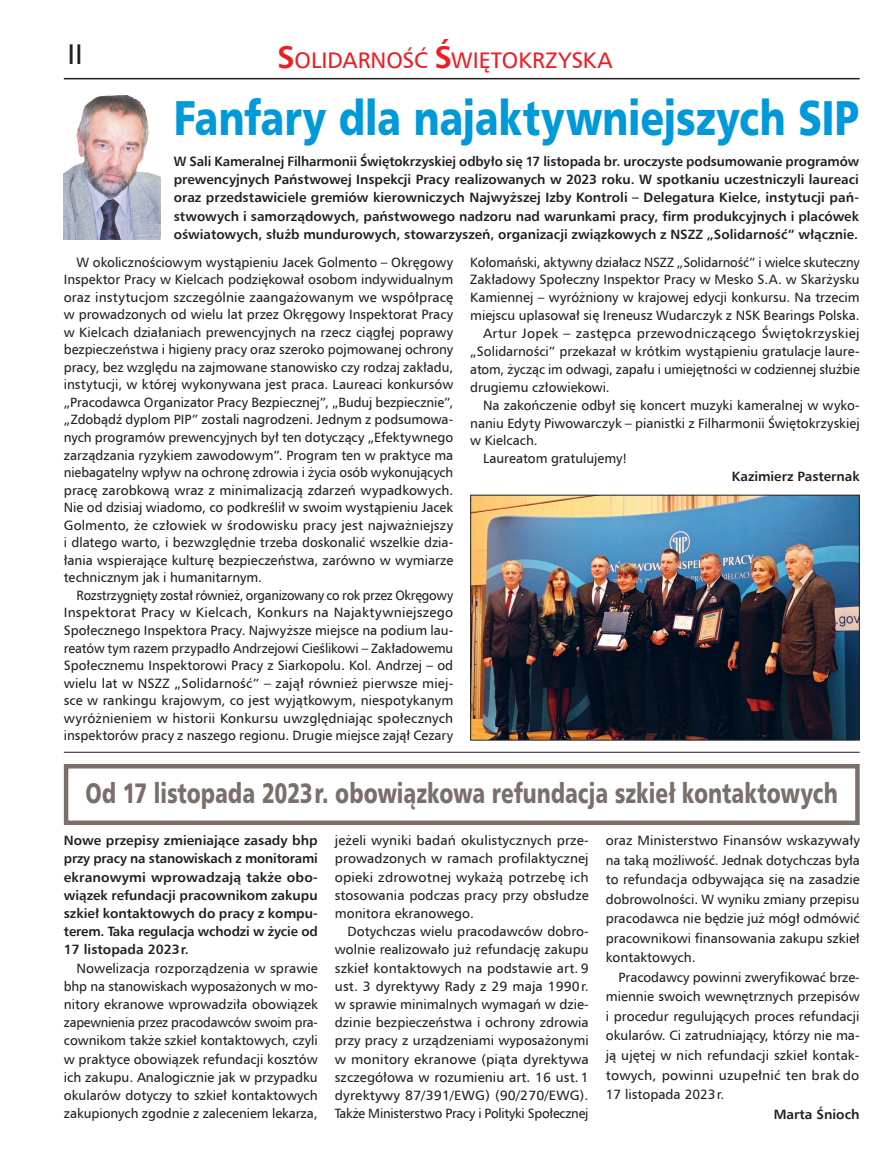
<style>
.page{position:relative;width:881px;height:1161px;background:#fff}
.page>*{position:absolute;margin:0;border:0;box-sizing:border-box;transform-origin:0 0}
.t1{font:48.75px "Humanist 777 BT Black B";letter-spacing:-.005em;color:#0099da;scale:.81 1}
.t2{font:28.5px "Humnst 777 EU";color:#231f20}
.t3{font:28.2px "Humanist 777 BT Black B";letter-spacing:-.005em;color:#7b6f6a;scale:.75 1}
.t4{font:22.5px "Humnst 777 EU";color:#ee1d23}
.t5{font:13.5px/18.1px "Humnst 777 EU";color:#231f20;text-align:justify}
.t6{font:700 13.5px/18.1px "Humnst 777 EU";color:#231f20;text-align:justify}
.t7{font:13.5px/17.5px "Humnst 777 EU";color:#231f20;text-align:justify;scale:.95 1}
.t8{font:13.5px "Humnst 777 EU";letter-spacing:.02em;color:#231f20}
.s1{font-weight:700;font-size:31.5px}
</style>
<div class="page">
<hr style="left:64px;top:78px;width:795px;height:1px;background:#231f20">
<img style="left:64px;top:96px;width:96px;height:143px">
<hr style="left:64px;top:752px;width:795px;height:1px;background:#231f20">
<div style="left:64px;top:764px;width:795px;height:61px;border:4px solid #7b6f6a"></div>
<img style="left:472px;top:497px;width:385px;height:241px">
<div style="left:470px;top:495px;width:389px;height:245px;border:1px solid #231f20"></div>
<h2 class="t2" style="left:68px;top:36px;width:17px">II</h2>
<h3 class="t4" style="left:277px;top:46px;width:336px"><span class="s1">S</span>OLIDARNOŚĆ <span class="s1">Ś</span>WIĘTOKRZYSKA</h3>
<h1 class="t1" style="left:174px;top:86px;width:847px">Fanfary dla najaktywniejszych SIP</h1>
<p class="t6" style="left:174px;top:151px;width:686px">W Sali Kameralnej Filharmonii Świętokrzyskiej odbyło się 17 listopada br. uroczyste podsumowanie programów prewencyjnych Państwowej Inspekcji Pracy realizowanych w 2023 roku. W spotkaniu uczestniczyli laureaci oraz przedstawiciele gremiów kierowniczych Najwyższej Izby Kontroli – Delegatura Kielce, instytucji pań&shy;stwowych i samorządowych, państwowego nadzoru nad warunkami pracy, firm produkcyjnych i placówek oświatowych, służb mundurowych, stowarzyszeń, organizacji związkowych z NSZZ „Solidarność” włącznie.</p>
<p class="t5" style="left:64px;top:253px;width:391px;line-height:17.5px;text-indent:13px">W okolicznościowym wystąpieniu Jacek Golmento – Okręgowy Inspektor Pracy w Kielcach podziękował osobom indywidualnym oraz instytucjom szczególnie zaangażowanym we współpracę w prowadzonych od wielu lat przez Okręgowy Inspektorat Pracy w Kielcach działaniach prewencyjnych na rzecz ciągłej poprawy bezpieczeństwa i higieny pracy oraz szeroko pojmowanej ochrony pracy, bez względu na zajmowane stanowisko czy rodzaj zakładu, instytucji, w której wykonywana jest praca. Laureaci konkursów „Pracodawca Organizator Pracy Bezpiecznej”, „Buduj bezpiecznie”, „Zdobądź dyplom PIP” zostali nagrodzeni. Jednym z podsumowa&shy;nych programów prewencyjnych był ten dotyczący „Efektywnego zarządzania ryzykiem zawodowym”. Program ten w praktyce ma niebagatelny wpływ na ochronę zdrowia i życia osób wykonujących pracę zarobkową wraz z minimalizacją zdarzeń wypadkowych.<br>Nie od dzisiaj wiadomo, co podkreślił w swoim wystąpieniu Jacek Golmento, że człowiek w środowisku pracy jest najważniejszy i dlatego warto, i bezwzględnie trzeba doskonalić wszelkie dzia&shy;łania wspierające kulturę bezpieczeństwa, zarówno w wymiarze technicznym jak i humanitarnym.</p>
<p class="t7" style="left:64px;top:586px;width:411px;text-indent:13px">Rozstrzygnięty został również, organizowany co rok przez Okręgowy Inspektorat Pracy w Kielcach, Konkurs na Najaktywniejszego Społecznego Inspektora Pracy. Najwyższe miejsce na podium lau&shy;reatów tym razem przypadło Andrzejowi Cieślikowi – Zakładowemu Społecznemu Inspektorowi Pracy z Siarkopolu. Kol. Andrzej – od wielu lat w NSZZ „Solidarność” – zajął również pierwsze miej&shy;sce w rankingu krajowym, co jest wyjątkowym, niespotykanym wyróżnieniem w historii Konkursu uwzględniając społecznych inspektorów pracy z naszego regionu. Drugie miejsce zajął Cezary</p>
<p class="t5" style="left:470px;top:252px;width:391px">Kołomański, aktywny działacz NSZZ „Solidarność” i wielce skuteczny</p>
<p class="t5" style="left:470px;top:270px;width:391px">Zakładowy Społeczny Inspektor Pracy w Mesko S.A. w Skarżysku</p>
<p class="t5" style="left:470px;top:288px;width:391px">Kamiennej – wyróżniony w krajowej edycji konkursu. Na trzecim</p>
<p class="t5" style="left:470px;top:306px;width:391px">miejscu uplasował się Ireneusz Wudarczyk z NSK Bearings Polska.</p>
<p class="t8" style="left:483px;top:325px;width:378px">Artur Jopek – zastępca przewodniczącego Świętokrzyskiej</p>
<p class="t5" style="left:470px;top:342px;width:391px">„Solidarności” przekazał w krótkim wystąpieniu gratulacje laure-</p>
<p class="t5" style="left:470px;top:360px;width:391px">atom, życząc im odwagi, zapału i umiejętności w codziennej służbie</p>
<p class="t5" style="left:470px;top:378px;width:141px">drugiemu człowiekowi.</p>
<p class="t5" style="left:483px;top:396px;width:378px">Na zakończenie odbył się koncert muzyki kameralnej w wyko-</p>
<p class="t5" style="left:470px;top:413px;width:391px">naniu Edyty Piwowarczyk – pianistki z Filharmonii Świętokrzyskiej</p>
<p class="t5" style="left:470px;top:431px;width:69px">w Kielcach.</p>
<p class="t5" style="left:483px;top:449px;width:146px">Laureatom gratulujemy!</p>
<p class="t6" style="left:731px;top:467px;width:129px">Kazimierz Pasternak</p>
<h3 class="t3" style="left:85px;top:775px;width:1004px">Od 17 listopada 2023r. obowiązkowa refundacja szkieł kontaktowych</h3>
<p class="t6" style="left:64px;top:831px;width:255px">Nowe przepisy zmieniające zasady bhp przy pracy na stanowiskach z monitorami ekranowymi wprowadzają także obo&shy;wiązek refundacji pracownikom zakupu szkieł kontaktowych do pracy z kompu&shy;terem. Taka regulacja wchodzi w życie od 17 listopada 2023r.</p>
<p class="t5" style="left:64px;top:958px;width:255px;text-indent:13px">Nowelizacja rozporządzenia w sprawie bhp na stanowiskach wyposażonych w mo&shy;nitory ekranowe wprowadziła obowiązek zapewnienia przez pracodawców swoim pra&shy;cownikom także szkieł kontaktowych, czyli w praktyce obowiązek refundacji kosztów ich zakupu. Analogicznie jak w przypadku okularów dotyczy to szkieł kontaktowych zakupionych zgodnie z zaleceniem lekarza,</p>
<p class="t5" style="left:334px;top:831px;width:255px">jeżeli wyniki badań okulistycznych prze&shy;prowadzonych w ramach profilaktycznej opieki zdrowotnej wykażą potrzebę ich stosowania podczas pracy przy obsłudze monitora ekranowego.</p>
<p class="t5" style="left:334px;top:922px;width:255px;text-indent:13px">Dotychczas wielu pracodawców dobro&shy;wolnie realizowało już refundację zakupu szkieł kontaktowych na podstawie art. 9 ust. 3 dyrektywy Rady z 29 maja 1990r. w sprawie minimalnych wymagań w dzie&shy;dzinie bezpieczeństwa i ochrony zdrowia przy pracy z urządzeniami wyposażonymi w monitory ekranowe (piąta dyrektywa szczegółowa w rozumieniu art. 16 ust. 1 dyrektywy 87/391/EWG) (90/270/EWG).<br>Także Ministerstwo Pracy i Polityki Społecznej</p>
<p class="t5" style="left:605px;top:830px;width:255px;line-height:19.5px">oraz Ministerstwo Finansów wskazywały na taką możliwość. Jednak dotychczas była to refundacja odbywająca się na zasadzie dobrowolności. W wyniku zmiany przepisu pracodawca nie będzie już mógł odmówić pracownikowi finansowania zakupu szkieł kontaktowych.</p>
<p class="t5" style="left:605px;top:967px;width:255px;line-height:19.5px;text-indent:13px">Pracodawcy powinni zweryfikować brze&shy;miennie swoich wewnętrznych przepisów i procedur regulujących proces refundacji okularów. Ci zatrudniający, którzy nie ma&shy;ją ujętej w nich refundacji szkieł kontak&shy;towych, powinni uzupełnić ten brak do 17 listopada 2023r.</p>
<p class="t6" style="left:773px;top:1104px;width:87px">Marta Śnioch</p>
</div>
